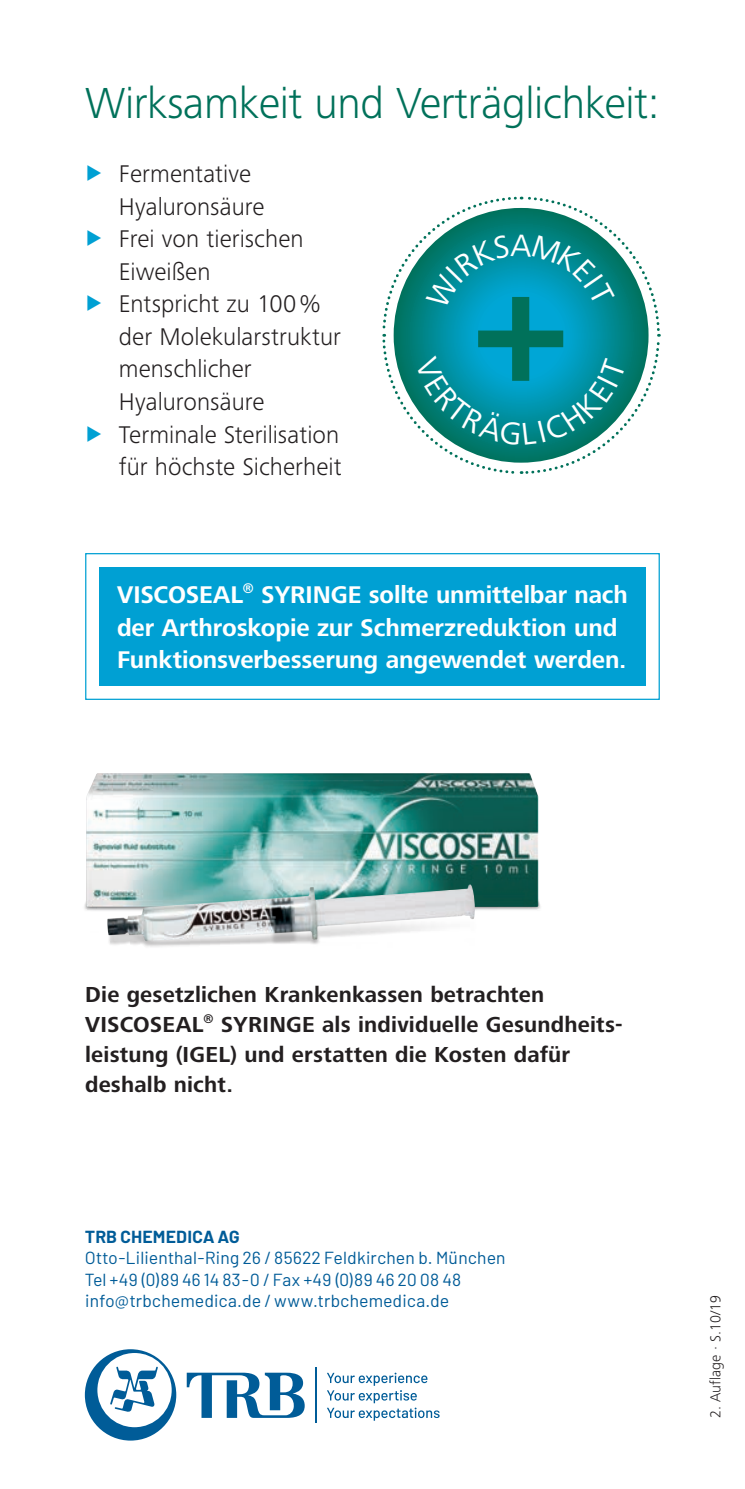
<style>
.page{position:relative;width:745px;height:1489px;background:#fff}
.page>*{position:absolute;margin:0;border:0;box-sizing:border-box;transform-origin:0 0}
.t1{font:700 163.25px "Frutiger Next LTW1 G";color:#00715a}
.t2{font:300 45px "Frutiger Next LTW1 G";letter-spacing:-.01em;color:#00715a}
.t3{font:300 25px/32.5px "Frutiger Next LTW1 G";color:#231f20}
.t4{font:700 25px/32.5px "Frutiger Next LTW1 G";letter-spacing:-.005em;color:#fff}
.t5{font:700 22.5px/30px "Frutiger Next LTW1 G";letter-spacing:.01em;color:#231f20}
.t6{font:17.5px/21.2px "Barlow";letter-spacing:.02em;color:#005c98}
.t7{font:700 17.5px "Barlow";letter-spacing:.015em;color:#005c98}
.t8{font:300 15px "Frutiger Next LTW1 G";color:#231f20}
</style>
<div class="page">
<div style="left:85px;top:553px;width:574px;height:147px;border:1px solid #00a0d3"></div>
<img style="left:86px;top:773px;width:452px;height:133px">
<img style="left:90px;top:871px;width:407px;height:76px">
<img style="left:107px;top:884px;width:368px;height:57px">
<svg style="left:187px;top:1372px;width:117px;height:45px"></svg>
<hr style="left:315px;top:1367px;width:1px;height:55px;background:#005c98">
<svg style="left:327px;top:1372px;width:112px;height:48px"></svg>
<svg style="left:85px;top:1349px;width:91px;height:91px"></svg>
<div style="left:99px;top:567px;width:546px;height:118px;background:#00a0d3"></div>
<svg style="left:382px;top:196px;width:278px;height:278px"></svg>
<h2 class="t2" style="left:85px;top:77px;width:575px">Wirksamkeit und Verträglichkeit:</h2>
<p class="t3" style="left:119px;top:158px;width:224px">Fermentative<br>Hyaluronsäure<br>Frei von tierischen<br>Eiweißen<br>Entspricht zu 100% der Molekularstruktur menschlicher<br>Hyaluronsäure<br>Terminale Sterilisation für höchste Sicherheit</p>
<h1 class="t1" style="left:472px;top:233px;width:97px">+</h1>
<p class="t4" style="left:117px;top:579px;width:512px">VISCOSEAL<sup>®</sup> SYRINGE sollte unmittelbar nach der Arthroskopie zur Schmerzreduktion und<br>Funktionsverbesserung angewendet werden.</p>
<p class="t5" style="left:85px;top:979px;width:538px">Die gesetzlichen Krankenkassen betrachten VISCOSEAL<sup>®</sup> SYRINGE als individuelle Gesundheits&shy;leistung (IGEL) und erstatten die Kosten dafür deshalb nicht.</p>
<p class="t7" style="left:85px;top:1223px;width:156px">TRB CHEMEDICA AG</p>
<p class="t6" style="left:85px;top:1245px;width:421px">Otto-Lilienthal-Ring 26 / 85622 Feldkirchen b. München<br>Tel +49 (0)89 46 14 83-0 / Fax +49 (0)89 46 20 08 48 info@trbchemedica.de / www.trbchemedica.de</p>
<p class="t8" style="left:706px;top:1417px;width:125px;rotate:-90deg">2. Auflage · S.10/19</p>
</div>
